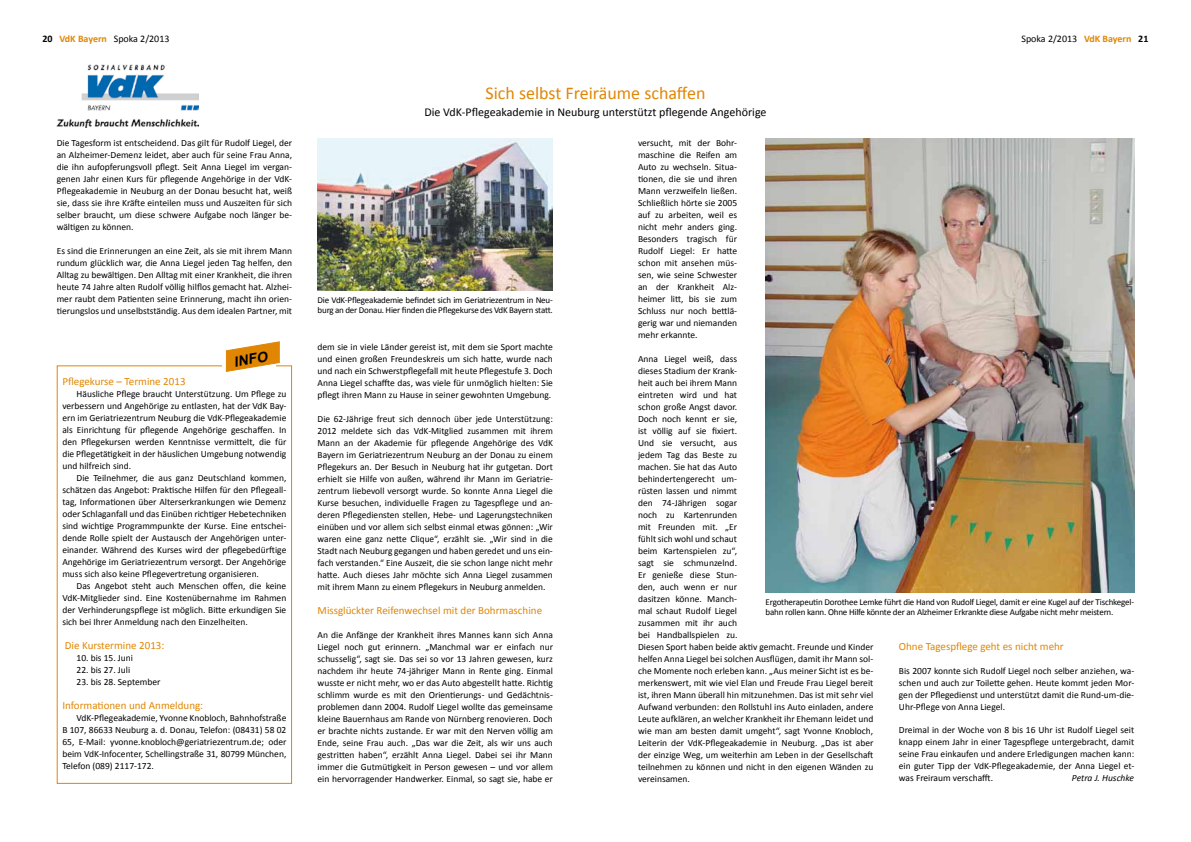
<style>
.page{position:relative;width:1191px;height:842px;background:#fff}
.page>*{position:absolute;margin:0;border:0;box-sizing:border-box;transform-origin:0 0}
.t1{font:18px "Calibri";color:#e08603}
.t2{font:italic 700 14px "Arial";color:#000}
.t3{font:12px "Calibri";color:#000}
.t4{font:11px "Calibri";color:#e08603}
.t5{font:10px "Calibri";color:#000}
.t6{font:9.5px/12px "Calibri";color:#000;text-align:justify}
.t7{font:italic 9.5px "Calibri";color:#000}
.t8{font:9px/10px "Calibri";letter-spacing:-.02em;color:#000}
.s1{font-weight:700}
.s2{font-weight:700;color:#e08603}
</style>
<div class="page">
<img style="left:57px;top:64px;width:141px;height:63px">
<img style="left:317px;top:139px;width:236px;height:152px">
<div style="left:57px;top:365px;width:235px;height:419px;border:1px solid #e08603"></div>
<hr style="left:222px;top:364px;width:53px;height:4px;background:#fff">
<svg style="left:225px;top:341px;width:55px;height:31px"></svg>
<img style="left:765px;top:139px;width:369px;height:453px">
<p class="t5" style="left:43px;top:33px;width:128px"><span class="s1">20</span> <span class="s2">VdK Bayern</span> Spoka 2/2013</p>
<p class="t5" style="left:1021px;top:33px;width:128px">Spoka 2/2013 <span class="s2">VdK Bayern</span> <span class="s1">21</span></p>
<p class="t6" style="left:57px;top:137px;width:237px">Die Tagesform ist entscheidend. Das gilt für Rudolf Liegel, der an Alzheimer-Demenz leidet, aber auch für seine Frau Anna, die ihn aufopferungsvoll pflegt. Seit Anna Liegel im vergan&shy;genen Jahr einen Kurs für pflegende Angehörige in der VdK-Pflegeakademie in Neuburg an der Donau besucht hat, weiß sie, dass sie ihre Kräfte einteilen muss und Auszeiten für sich selber braucht, um diese schwere Aufgabe noch länger be&shy;wältigen zu können.</p>
<p class="t6" style="left:57px;top:245px;width:237px">Es sind die Erinnerungen an eine Zeit, als sie mit ihrem Mann rundum glücklich war, die Anna Liegel jeden Tag helfen, den Alltag zu bewältigen. Den Alltag mit einer Krankheit, die ihren heute 74 Jahre alten Rudolf völlig hilflos gemacht hat. Alzhei&shy;mer raubt dem Patienten seine Erinnerung, macht ihn orien&shy;tierungslos und unselbstständig. Aus dem idealen Partner, mit</p>
<h2 class="t2" style="left:232px;top:353px;width:35px;rotate:-10deg">INFO</h2>
<p class="t4" style="left:62px;top:374px;width:125px">Pflegekurse – Termine 2013</p>
<p class="t6" style="left:62px;top:387px;width:225px;text-indent:14px">Häusliche Pflege braucht Unterstützung. Um Pflege zu verbessern und Angehörige zu entlasten, hat der VdK Bay&shy;ern im Geriatriezentrum Neuburg die VdK-Pflegeakademie als Einrichtung für pflegende Angehörige geschaffen. In den Pflegekursen werden Kenntnisse vermittelt, die für die Pflegetätigkeit in der häuslichen Umgebung notwendig und hilfreich sind.</p>
<p class="t6" style="left:62px;top:471px;width:225px;text-indent:14px">Die Teilnehmer, die aus ganz Deutschland kommen, schätzen das Angebot: Praktische Hilfen für den Pflegeall&shy;tag, Informationen über Alterserkrankungen wie Demenz oder Schlaganfall und das Einüben richtiger Hebetechniken sind wichtige Programmpunkte der Kurse. Eine entschei&shy;dende Rolle spielt der Austausch der Angehörigen unter&shy;einander. Während des Kurses wird der pflegebedürftige Angehörige im Geriatriezentrum versorgt. Der Angehörige muss sich also keine Pflegevertretung organisieren.</p>
<p class="t6" style="left:62px;top:579px;width:225px;text-indent:14px">Das Angebot steht auch Menschen offen, die keine VdK-Mitglieder sind. Eine Kostenübernahme im Rahmen der Verhinderungspflege ist möglich. Bitte erkundigen Sie sich bei Ihrer Anmeldung nach den Einzelheiten.</p>
<p class="t4" style="left:65px;top:638px;width:101px">Die Kurstermine 2013:</p>
<p class="t6" style="left:77px;top:651px;width:58px">10. bis 15. Juni</p>
<p class="t6" style="left:77px;top:663px;width:55px">22. bis 27. Juli</p>
<p class="t6" style="left:77px;top:675px;width:85px">23. bis 28. September</p>
<p class="t4" style="left:62px;top:698px;width:142px">Informationen und Anmeldung:</p>
<p class="t6" style="left:62px;top:711px;width:225px;text-indent:14px">VdK-Pflegeakademie, Yvonne Knobloch, Bahnhofstraße B 107, 86633 Neuburg a. d. Donau, Telefon: (08431) 58 02<br>65, E-Mail: yvonne.knobloch@geriatriezentrum.de; oder beim VdK-Infocenter, Schellingstraße 31, 80799 München, Telefon (089) 2117-172.</p>
<h1 class="t1" style="left:485px;top:81px;width:221px">Sich selbst Freiräume schaffen</h1>
<p class="t3" style="left:424px;top:104px;width:343px">Die VdK-Pflegeakademie in Neuburg unterstützt pflegende Angehörige</p>
<p class="t8" style="left:317px;top:295px;width:237px">Die VdK-Pflegeakademie befindet sich im Geriatriezentrum in Neu&shy;burg an der Donau. Hier finden die Pflegekurse des VdK Bayern statt.</p>
<p class="t6" style="left:317px;top:341px;width:237px">dem sie in viele Länder gereist ist, mit dem sie Sport machte und einen großen Freundeskreis um sich hatte, wurde nach und nach ein Schwerstpflegefall mit heute Pflegestufe 3. Doch Anna Liegel schaffte das, was viele für unmöglich hielten: Sie pflegt ihren Mann zu Hause in seiner gewohnten Umgebung.</p>
<p class="t6" style="left:317px;top:413px;width:237px">Die 62-Jährige freut sich dennoch über jede Unterstützung:<br>2012 meldete sich das VdK-Mitglied zusammen mit ihrem Mann an der Akademie für pflegende Angehörige des VdK Bayern im Geriatriezentrum Neuburg an der Donau zu einem Pflegekurs an. Der Besuch in Neuburg hat ihr gutgetan. Dort erhielt sie Hilfe von außen, während ihr Mann im Geriatrie&shy;zentrum liebevoll versorgt wurde. So konnte Anna Liegel die Kurse besuchen, individuelle Fragen zu Tagespflege und an&shy;deren Pflegediensten stellen, Hebe- und Lagerungstechniken einüben und vor allem sich selbst einmal etwas gönnen: „Wir waren eine ganz nette Clique“, erzählt sie. „Wir sind in die Stadt nach Neuburg gegangen und haben geredet und uns ein&shy;fach verstanden.“ Eine Auszeit, die sie schon lange nicht mehr hatte. Auch dieses Jahr möchte sich Anna Liegel zusammen mit ihrem Mann zu einem Pflegekurs in Neuburg anmelden.</p>
<p class="t4" style="left:317px;top:603px;width:226px">Missglückter Reifenwechsel mit der Bohrmaschine</p>
<p class="t6" style="left:317px;top:629px;width:237px">An die Anfänge der Krankheit ihres Mannes kann sich Anna Liegel noch gut erinnern. „Manchmal war er einfach nur schusselig“, sagt sie. Das sei so vor 13 Jahren gewesen, kurz nachdem ihr heute 74-jähriger Mann in Rente ging. Einmal wusste er nicht mehr, wo er das Auto abgestellt hatte. Richtig schlimm wurde es mit den Orientierungs- und Gedächtnis&shy;problemen dann 2004. Rudolf Liegel wollte das gemeinsame kleine Bauernhaus am Rande von Nürnberg renovieren. Doch er brachte nichts zustande. Er war mit den Nerven völlig am Ende, seine Frau auch. „Das war die Zeit, als wir uns auch gestritten haben“, erzählt Anna Liegel. Dabei sei ihr Mann immer die Gutmütigkeit in Person gewesen – und vor allem ein hervorragender Handwerker. Einmal, so sagt sie, habe er</p>
<p class="t6" style="left:638px;top:137px;width:101px">versucht, mit der Bohr&shy;maschine die Reifen am Auto zu wechseln. Situa&shy;tionen, die sie und ihren Mann verzweifeln ließen.<br>Schließlich hörte sie 2005 auf zu arbeiten, weil es nicht mehr anders ging.<br>Besonders tragisch für Rudolf Liegel: Er hatte schon mit ansehen müs&shy;sen, wie seine Schwester an der Krankheit Alz&shy;heimer litt, bis sie zum Schluss nur noch bettlä&shy;gerig war und niemanden mehr erkannte.</p>
<p class="t6" style="left:638px;top:353px;width:237px;text-align:left">Anna Liegel weiß, dass<br>dieses Stadium der Krank-<br>heit auch bei ihrem Mann<br>eintreten wird und hat<br>schon große Angst davor.<br>Doch noch kennt er sie,<br>ist völlig auf sie fixiert.<br>Und sie versucht, aus<br>jedem Tag das Beste zu<br>machen. Sie hat das Auto<br>behindertengerecht um-<br>rüsten lassen und nimmt<br>den 74-Jährigen sogar<br>noch zu Kartenrunden<br>mit Freunden mit. „Er<br>fühlt sich wohl und schaut<br>beim Kartenspielen zu“,<br>sagt sie schmunzelnd.<br>Er genieße diese Stun-<br>den, auch wenn er nur<br>dasitzen könne. Manch-<br>mal schaut Rudolf Liegel<br>zusammen mit ihr auch<br>bei Handballspielen zu.<br>Diesen Sport haben beide aktiv gemacht. Freunde und Kinder helfen Anna Liegel bei solchen Ausflügen, damit ihr Mann sol&shy;che Momente noch erleben kann. „Aus meiner Sicht ist es be&shy;merkenswert, mit wie viel Elan und Freude Frau Liegel bereit ist, ihren Mann überall hin mitzunehmen. Das ist mit sehr viel Aufwand verbunden: den Rollstuhl ins Auto einladen, andere Leute aufklären, an welcher Krankheit ihr Ehemann leidet und wie man am besten damit umgeht“, sagt Yvonne Knobloch, Leiterin der VdK-Pflegeakademie in Neuburg. „Das ist aber der einzige Weg, um weiterhin am Leben in der Gesellschaft teilnehmen zu können und nicht in den eigenen Wänden zu vereinsamen.</p>
<p class="t8" style="left:765px;top:597px;width:370px">Ergotherapeutin Dorothee Lemke führt die Hand von Rudolf Liegel, damit er eine Kugel auf der Tischkegel&shy;bahn rollen kann. Ohne Hilfe könnte der an Alzheimer Erkrankte diese Aufgabe nicht mehr meistern.</p>
<p class="t4" style="left:899px;top:639px;width:166px">Ohne Tagespflege geht es nicht mehr</p>
<p class="t6" style="left:899px;top:664px;width:237px">Bis 2007 konnte sich Rudolf Liegel noch selber anziehen, wa&shy;schen und auch zur Toilette gehen. Heute kommt jeden Mor&shy;gen der Pflegedienst und unterstützt damit die Rund-um-die-Uhr-Pflege von Anna Liegel.</p>
<p class="t6" style="left:899px;top:724px;width:237px">Dreimal in der Woche von 8 bis 16 Uhr ist Rudolf Liegel seit knapp einem Jahr in einer Tagespflege untergebracht, damit seine Frau einkaufen und andere Erledigungen machen kann: ein guter Tipp der VdK-Pflegeakademie, der Anna Liegel et&shy;was Freiraum verschafft.</p>
<p class="t7" style="left:1072px;top:772px;width:64px">Petra J. Huschke</p>
</div>
